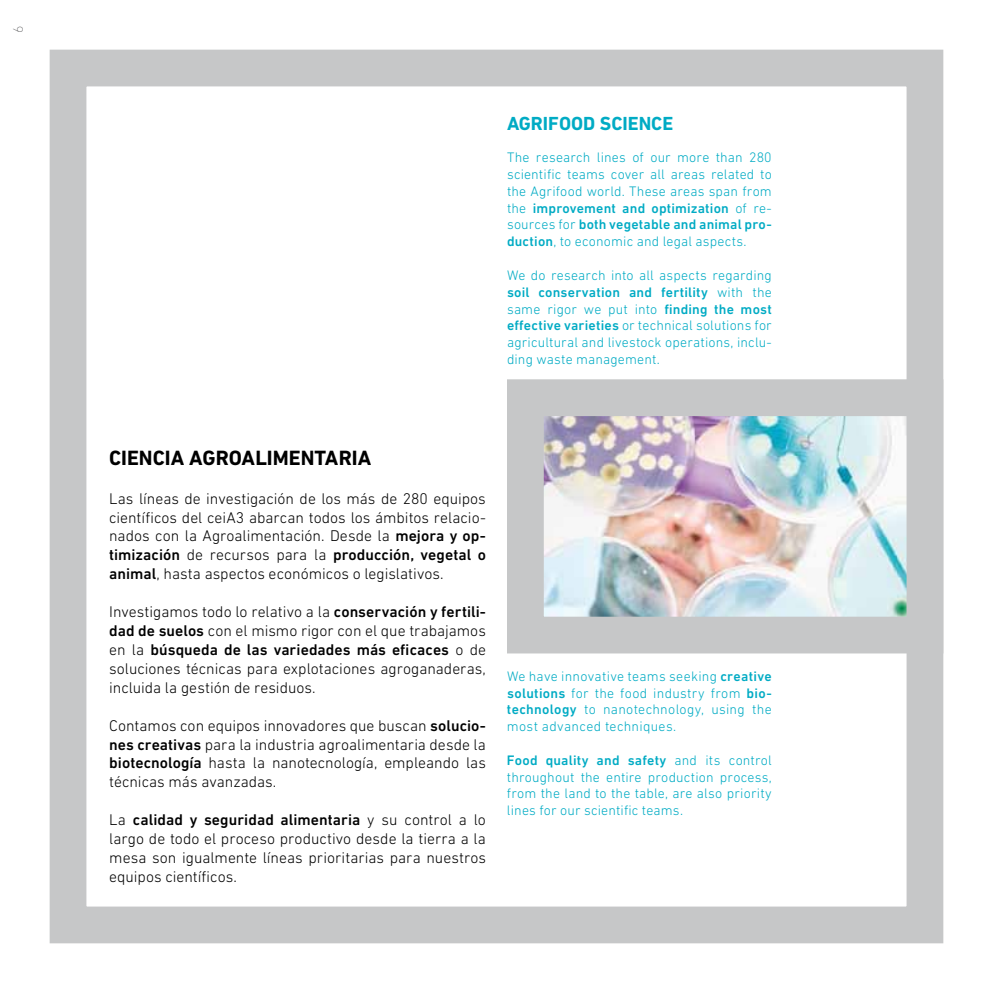
<style>
.page{position:relative;width:993px;height:993px;background:#fff}
.page>*{position:absolute;margin:0;border:0;box-sizing:border-box;transform-origin:0 0}
.t1{font:700 21px "DIN Next LT Pro";color:#000}
.t2{font:700 19.25px "DIN Next LT Pro";color:#00abc4}
.t3{font:300 15.75px/18.9px "DIN Next LT Pro";color:#000;text-align:justify}
.t4{font:300 14px/16.8px "DIN Next LT Pro";letter-spacing:.015em;color:#00abc4;text-align:justify}
.t5{font:200 14px "DIN Next LT Pro";color:#4b4b4d}
.s1{font-weight:500}
</style>
<div class="page">
<div style="left:50px;top:50px;width:893px;height:893px;border:37px solid #c6c7c8"></div>
<img style="left:545px;top:417px;width:360px;height:198px">
<div style="left:507px;top:379px;width:436px;height:274px;border:37px solid #c6c7c8"></div>
<p class="t5" style="left:10px;top:33px;width:9px;rotate:-90deg">6</p>
<p class="t2" style="left:507px;top:112px;width:116px">AGRI FOOD SCIENCE</p>
<p class="t4" style="left:507px;top:149px;width:266px">The research lines of our more than 280 scientific teams cover all areas related to the Agrifood world. These areas span from the <span class="s1">improvement and optimization</span> of re&shy;sources for <span class="s1">both vegetable and animal pro&shy;duction</span>, to economic and legal aspects.</p>
<p class="t4" style="left:507px;top:266px;width:266px">We do research into all aspects regarding <span class="s1">soil conservation and fertility</span> with the same rigor we put into <span class="s1">finding the most effective varieties</span> or technical solutions for agricultural and livestock operations, inclu&shy;ding waste management.</p>
<h1 class="t1" style="left:109px;top:446px;width:24px">CIENCIA</h1>
<h1 class="t1" style="left:189px;top:446px;width:14px">AGROALIMENTARIA</h1>
<p class="t3" style="left:109px;top:488px;width:378px">Las líneas de investigación de los más de 280 equipos científicos del ceiA3 abarcan todos los ámbitos relacio&shy;nados con la Agroalimentación. Desde la <span class="s1">mejora y op&shy;timización</span> de recursos para la <span class="s1">producción, vegetal o animal</span>, hasta aspectos económicos o legislativos.</p>
<p class="t3" style="left:109px;top:602px;width:378px">Investigamos todo lo relativo a la <span class="s1">conservación y fertili&shy;dad de suelos</span> con el mismo rigor con el que trabajamos en la <span class="s1">búsqueda de las variedades más eficaces</span> o de soluciones técnicas para explotaciones agroganaderas, incluida la gestión de residuos.</p>
<p class="t3" style="left:109px;top:715px;width:378px">Contamos con equipos innovadores que buscan <span class="s1">solucio&shy;nes creativas</span> para la industria agroalimentaria desde la <span class="s1">biotecnología</span> hasta la nanotecnología, empleando las técnicas más avanzadas.</p>
<p class="t3" style="left:109px;top:810px;width:378px">La <span class="s1">calidad y seguridad alimentaria</span> y su control a lo largo de todo el proceso productivo desde la tierra a la mesa son igualmente líneas prioritarias para nuestros equipos científicos.</p>
<p class="t4" style="left:507px;top:667px;width:266px">We have innovative teams seeking <span class="s1">creative solutions</span> for the food industry from <span class="s1">bio&shy;technology</span> to nanotechnology, using the most advanced techniques.</p>
<p class="t4" style="left:507px;top:751px;width:266px"><span class="s1">Food quality and safety</span> and its control throughout the entire production process, from the land to the table, are also priority lines for our scientific teams.</p>
</div>
